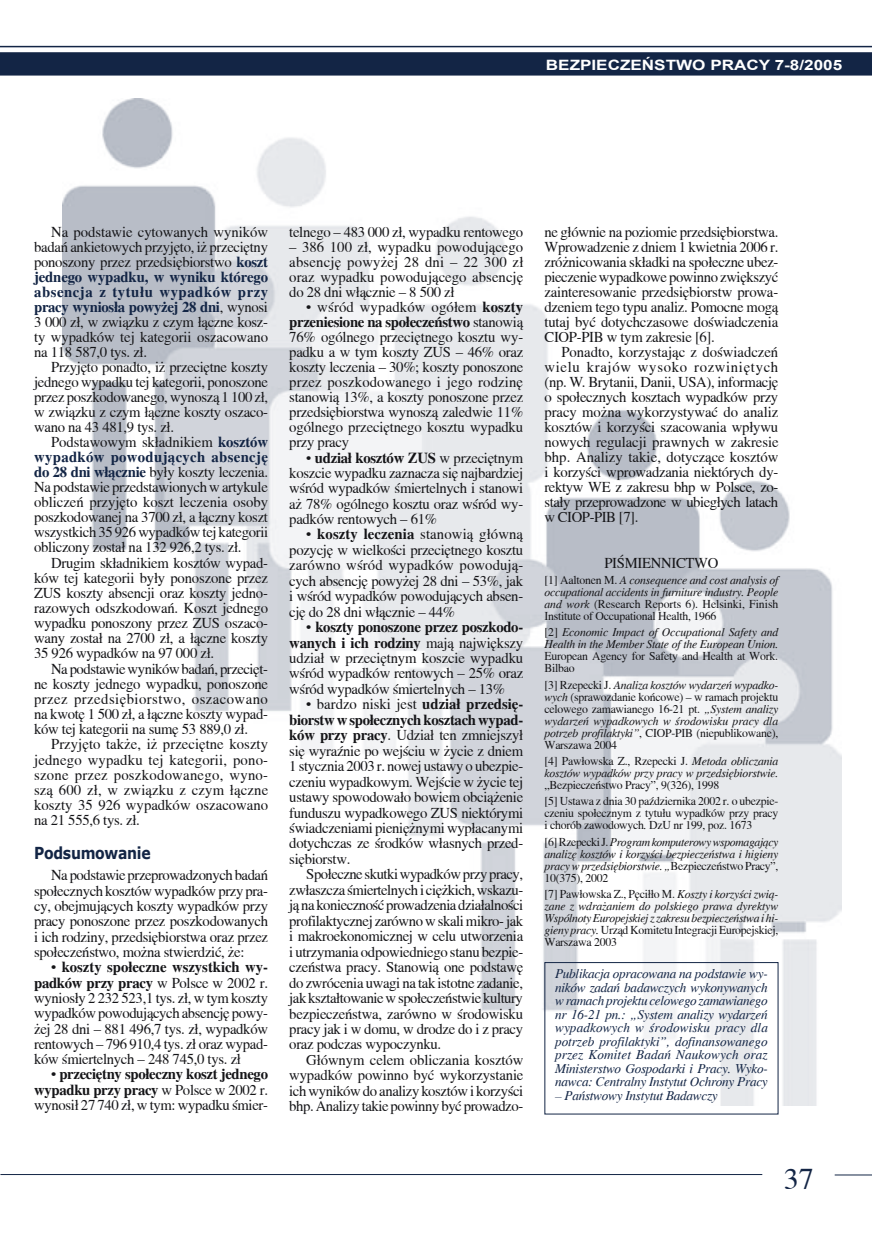
<style>
.page{position:relative;width:872px;height:1255px;background:#fff}
.page>*{position:absolute;margin:0;border:0;box-sizing:border-box;transform-origin:0 0}
.t1{font:30px "Toronto";color:#132545}
.t2{font:700 16.5px "Verdana";letter-spacing:-.02em;color:#132545;scale:.85 1}
.t3{font:15px/15px "Toronto";letter-spacing:-.02em;color:#151518;text-align:justify}
.t4{font:700 14.25px "Arial";color:#fff;scale:1.2 1}
.t5{font:italic 13.5px/13.5px "Toronto";letter-spacing:-.02em;color:#132545;text-align:justify}
.t6{font:italic 12px/12px "Toronto";letter-spacing:-.02em;color:#151518;text-align:justify}
.t7{font:12px/12px "Toronto";letter-spacing:-.02em;color:#151518}
.s1{font-weight:700;color:#132545}
.s2{font-weight:700}
.s3{font-style:normal}
.s4{font-style:italic}
</style>
<div class="page">
<img style="left:62px;top:99px;width:780px;height:1006px">
<hr style="left:0;top:1174px;width:762px;height:1px;background:#132545">
<hr style="left:834px;top:1174px;width:38px;height:1px;background:#132545">
<div style="left:544px;top:962px;width:234px;height:152px;border:1px solid #132545"></div>
<svg style="left:0;top:47px;width:872px;height:29px;background:#3e4c66"></svg>
<hr style="left:0;top:46px;width:872px;height:1px;background:#132545">
<p class="t4" style="left:546px;top:55px;width:248px">BEZPIECZEŃSTWO PRACY 7-8/2005</p>
<p class="t3" style="left:34px;top:225px;width:236px;text-indent:17px">Na podstawie cytowanych wyników badań ankietowych przyjęto, iż przeciętny ponoszony przez przedsiębiorstwo <span class="s1">koszt jednego wypadku, w wyniku którego absencja z tytułu wypadków przy pracy wyniosła powyżej 28 dni</span>, wynosi 3 000 zł, w związku z czym łączne kosz&shy;ty wypadków tej kategorii oszacowano na 118 587,0 tys. zł.</p>
<p class="t3" style="left:34px;top:360px;width:236px;text-indent:17px">Przyjęto ponadto, iż przeciętne koszty jednego wypadku tej kategorii, ponoszone przez poszkodowanego, wynoszą 1 100 zł, w związku z czym łączne koszty oszaco&shy;wano na 43 481,9 tys. zł.</p>
<p class="t3" style="left:34px;top:435px;width:236px;text-indent:17px">Podstawowym składnikiem <span class="s1">kosztów wypadków powodujących absencję do 28 dni włącznie</span> były koszty leczenia.<br>Na podstawie przedstawionych w artykule obliczeń przyjęto koszt leczenia osoby poszkodowanej na 3700 zł, a łączny koszt wszystkich 35 926 wypadków tej kategorii obliczony został na 132 926,2 tys. zł.</p>
<p class="t3" style="left:34px;top:555px;width:235px;text-indent:17px">Drugim składnikiem kosztów wypad&shy;ków tej kategorii były ponoszone przez ZUS koszty absencji oraz koszty jedno&shy;razowych odszkodowań. Koszt jednego wypadku ponoszony przez ZUS oszaco&shy;wany został na 2700 zł, a łączne koszty 35 926 wypadków na 97 000 zł.</p>
<p class="t3" style="left:34px;top:661px;width:235px;text-indent:17px">Na podstawie wyników badań, przecięt&shy;ne koszty jednego wypadku, ponoszone przez przedsiębiorstwo, oszacowano na kwotę 1 500 zł, a łączne koszty wypad&shy;ków tej kategorii na sumę 53 889,0 zł.</p>
<p class="t3" style="left:34px;top:736px;width:235px;text-indent:17px">Przyjęto także, iż przeciętne koszty jednego wypadku tej kategorii, pono&shy;szone przez poszkodowanego, wyno&shy;szą 600 zł, w związku z czym łączne koszty 35 926 wypadków oszacowano na 21 555,6 tys. zł.</p>
<p class="t2" style="left:34px;top:842px;width:139px">Podsumowanie</p>
<p class="t3" style="left:34px;top:867px;width:235px;text-indent:17px">Na podstawie przeprowadzonych badań społecznych kosztów wypadków przy pra&shy;cy, obejmujących koszty wypadków przy pracy ponoszone przez poszkodowanych i ich rodziny, przedsiębiorstwa oraz przez społeczeństwo, można stwierdzić, że:</p>
<p class="t3" style="left:34px;top:959px;width:235px;text-indent:17px">• <span class="s2">koszty społeczne wszystkich wy&shy;padków przy pracy</span> w Polsce w 2002 r. wyniosły 2 232 523,1 tys. zł, w tym koszty wypadków powodujących absencję powy&shy;żej 28 dni – 881 496,7 tys. zł, wypadków rentowych – 796 910,4 tys. zł oraz wypad&shy;ków śmiertelnych – 248 745,0 tys. zł</p>
<p class="t3" style="left:34px;top:1066px;width:235px;text-indent:17px">• <span class="s2">przeciętny społeczny koszt jednego wypadku przy pracy</span> w Polsce w 2002 r. wynosił 27 740 zł, w tym: wypadku śmier-</p>
<p class="t3" style="left:289px;top:225px;width:235px">telnego – 483 000 zł, wypadku rentowego</p>
<p class="t3" style="left:289px;top:240px;width:236px">– 386 100 zł, wypadku powodującego absencję powyżej 28 dni – 22 300 zł oraz wypadku powodującego absencję do 28 dni włącznie – 8 500 zł</p>
<p class="t3" style="left:289px;top:300px;width:235px;text-indent:17px">• wśród wypadków ogółem <span class="s2">koszty przeniesione na społeczeństwo</span> stanowią 76% ogólnego przeciętnego kosztu wy&shy;padku a w tym koszty ZUS – 46% oraz koszty leczenia – 30%; koszty ponoszone przez poszkodowanego i jego rodzinę stanowią 13%, a koszty ponoszone przez przedsiębiorstwa wynoszą zaledwie 11% ogólnego przeciętnego kosztu wypadku przy pracy</p>
<p class="t3" style="left:289px;top:450px;width:235px;text-indent:17px">• <span class="s2">udział kosztów ZUS</span> w przeciętnym koszcie wypadku zaznacza się najbardziej wśród wypadków śmiertelnych i stanowi aż 78% ogólnego kosztu oraz wśród wy&shy;padków rentowych – 61%</p>
<p class="t3" style="left:289px;top:526px;width:235px;line-height:15.5px;text-indent:17px">• <span class="s2">koszty leczenia</span> stanowią główną pozycję w wielkości przeciętnego kosztu zarówno wśród wypadków powodują&shy;cych absencję powyżej 28 dni – 53%, jak i wśród wypadków powodujących absen&shy;cję do 28 dni włącznie – 44%</p>
<p class="t3" style="left:289px;top:619px;width:235px;line-height:15.5px;text-indent:17px">• <span class="s2">koszty ponoszone przez poszkodo&shy;wanych i ich rodziny</span> mają największy udział w przeciętnym koszcie wypadku wśród wypadków rentowych – 25% oraz wśród wypadków śmiertelnych – 13%</p>
<p class="t3" style="left:289px;top:696px;width:235px;line-height:15.5px;text-indent:17px">• bardzo niski jest <span class="s2">udział przedsię&shy;biorstw w społecznych kosztach wypad&shy;ków przy pracy</span>. Udział ten zmniejszył się wyraźnie po wejściu w życie z dniem 1 stycznia 2003 r. nowej ustawy o ubezpie&shy;czeniu wypadkowym. Wejście w życie tej ustawy spowodowało bowiem obciążenie funduszu wypadkowego ZUS niektórymi świadczeniami pieniężnymi wypłacanymi dotychczas ze środków własnych przed&shy;siębiorstw.</p>
<p class="t3" style="left:289px;top:866px;width:236px;line-height:15.5px;text-indent:17px">Społeczne skutki wypadków przy pracy, zwłaszcza śmiertelnych i ciężkich, wskazu&shy;ją na konieczność prowadzenia działalności profilaktycznej zarówno w skali mikro- jak i makroekonomicznej w celu utworzenia i utrzymania odpowiedniego stanu bezpie&shy;czeństwa pracy. Stanowią one podstawę do zwrócenia uwagi na tak istotne zadanie, jak kształtowanie w społeczeństwie kultury bezpieczeństwa, zarówno w środowisku pracy jak i w domu, w drodze do i z pracy oraz podczas wypoczynku.</p>
<p class="t3" style="left:289px;top:1052px;width:236px;line-height:15.5px;text-indent:17px">Głównym celem obliczania kosztów wypadków powinno być wykorzystanie ich wyników do analizy kosztów i korzyści bhp. Analizy takie powinny być prowadzo-</p>
<p class="t3" style="left:544px;top:225px;width:235px">ne głównie na poziomie przedsiębiorstwa.<br>Wprowadzenie z dniem 1 kwietnia 2006 r. zróżnicowania składki na społeczne ubez&shy;pieczenie wypadkowe powinno zwiększyć zainteresowanie przedsiębiorstw prowa&shy;dzeniem tego typu analiz. Pomocne mogą tutaj być dotychczasowe doświadczenia CIOP-PIB w tym zakresie [6].</p>
<p class="t3" style="left:544px;top:345px;width:235px;text-indent:17px">Ponadto, korzystając z doświadczeń wielu krajów wysoko rozwiniętych (np. W. Brytanii, Danii, USA), informację o społecznych kosztach wypadków przy pracy można wykorzystywać do analiz kosztów i korzyści szacowania wpływu nowych regulacji prawnych w zakresie bhp. Analizy takie, dotyczące kosztów i korzyści wprowadzania niektórych dy&shy;rektyw WE z zakresu bhp w Polsce, zo&shy;stały przeprowadzone w ubiegłych latach w CIOP-PIB [7].</p>
<p class="t3" style="left:604px;top:555px;width:116px">PIŚMIENNICTWO</p>
<p class="t6" style="left:544px;top:574px;width:235px"><span class="s3">[1] Aaltonen M.</span> A consequence and cost analysis of occupational accidents in furniture industry. People and work <span class="s3">(Research Reports 6). Helsinki, Finish Institute of Occupational Health, 1966</span></p>
<p class="t6" style="left:544px;top:626px;width:235px"><span class="s3">[2]</span> Economic Impact of Occupational Safety and<br>Health in the Member State of the European Union.</p>
<p class="t7" style="left:544px;top:650px;width:235px">European Agency for Safety and Health at Work.<br>Bilbao</p>
<p class="t7" style="left:544px;top:678px;width:235px;text-align:justify">[3] Rzepecki J. <span class="s4">Analiza kosztów wydarzeń wypadko&shy;wych</span> (sprawozdanie końcowe) – w ramach projektu celowego zamawianego 16-21 pt. <span class="s4">„System analizy wydarzeń wypadkowych w środowisku pracy dla potrzeb profilaktyki”</span>, CIOP-PIB (niepublikowane), Warszawa 2004</p>
<p class="t6" style="left:544px;top:755px;width:235px"><span class="s3">[4] Pawłowska Z., Rzepecki J.</span> Metoda obliczania kosztów wypadków przy pracy w przedsiębiorstwie.</p>
<p class="t7" style="left:544px;top:776px;width:235px;line-height:16.4px">„Bezpieczeństwo Pracy”, 9(326), 1998<br>[5] Ustawa z dnia 30 października 2002 r. o ubezpie-</p>
<p class="t7" style="left:544px;top:807px;width:235px">czeniu społecznym z tytułu wypadków przy pracy i chorób zawodowych<span class="s4">.</span> DzU nr 199, poz. 1673</p>
<p class="t6" style="left:544px;top:835px;width:235px"><span class="s3">[6] Rzepecki J.</span> Program komputerowy wspomagający analizę kosztów i korzyści bezpieczeństwa i higieny pracy w przedsiębiorstwie. „<span class="s3">Bezpieczeństwo Pracy”, 10(375), 2002</span></p>
<p class="t6" style="left:544px;top:888px;width:235px"><span class="s3">[7] Pawłowska Z., Pęciłło M.</span> Koszty i korzyści zwią&shy;zane z wdrażaniem do polskiego prawa dyrektyw Wspólnoty Europejskiej z zakresu bezpieczeństwa i hi&shy;gieny pracy. <span class="s3">Urząd Komitetu Integracji Europejskiej, Warszawa 2003</span></p>
<p class="t5" style="left:555px;top:967px;width:214px">Publikacja opracowana na podstawie wy&shy;ników zadań badawczych wykonywanych w ramach projektu celowego zamawianego nr 16-21 pn.: „System analizy wydarzeń wypadkowych w środowisku pracy dla potrzeb profilaktyki”, dofinansowanego przez Komitet Badań Naukowych oraz Ministerstwo Gospodarki i Pracy. Wyko&shy;nawca: Centralny Instytut Ochrony Pracy</p>
<p class="t5" style="left:555px;top:1088px;width:164px">– Państwowy Instytut Badawczy</p>
<h1 class="t1" style="left:783px;top:1161px;width:31px">37</h1>
</div>
